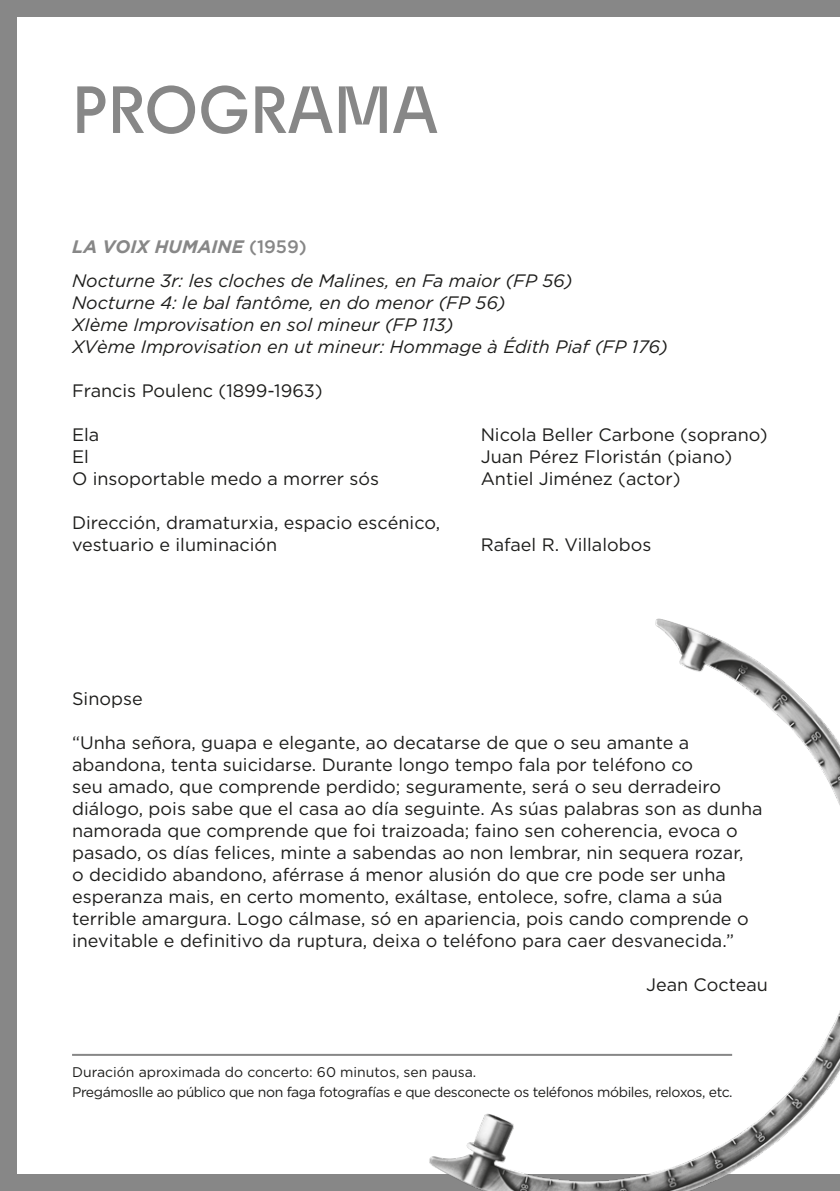
<style>
.page{position:relative;width:840px;height:1191px;background:#fff}
.page>*{position:absolute;margin:0;border:0;box-sizing:border-box;transform-origin:0 0}
.t1{font:600 66.4px "Raptor V2 Premium";color:#878787}
.t2{font:18px/22px "Gotham HTF";color:#1d1d1b}
.t3{font:italic 18px/22px "Gotham";color:#1d1d1b}
.t4{font:14px/20px "Gotham";letter-spacing:-.03em;color:#1d1d1b}
.s1{font-weight:700;color:#878787}
.s2{font-family:"Gotham HTF";font-weight:500;font-style:normal;color:#878787}
</style>
<div class="page">
<div style="left:0;top:0;width:839px;height:1191px;background:#878787"></div>
<div style="left:17px;top:17px;width:822px;height:1157px;background:#fff"></div>
<img style="left:371px;top:618px;width:468px;height:573px">
<hr style="left:72px;top:1053px;width:659px;height:2px;background:#878787">
<h1 class="t1" style="left:72px;top:62px;width:367px">PROGRAMA</h1>
<p class="t3" style="left:72px;top:230px;width:502px;line-height:33.4px"><span class="s1">LA VOIX HUMAINE</span> <span class="s2">(1959)<br></span>Nocturne 3r: les cloches de Malines, en Fa maior (FP 56)</p>
<p class="t3" style="left:72px;top:291px;width:597px">Nocturne 4: le bal fantôme, en do menor (FP 56)<br>XIème Improvisation en sol mineur (FP 113)<br>XVème Improvisation en ut mineur: Hommage à Édith Piaf (FP 176)</p>
<p class="t2" style="left:72px;top:379px;width:252px">Francis Poulenc (1899-1963)</p>
<p class="t2" style="left:72px;top:423px;width:29px">Ela</p>
<p class="t2" style="left:480px;top:423px;width:288px">Nicola Beller Carbone (soprano)</p>
<p class="t2" style="left:72px;top:445px;width:18px">El</p>
<p class="t2" style="left:480px;top:445px;width:253px">Juan Pérez Floristán (piano)</p>
<p class="t2" style="left:72px;top:467px;width:308px">O insoportable medo a morrer sós</p>
<p class="t2" style="left:480px;top:467px;width:201px">Antiel Jiménez (actor)</p>
<p class="t2" style="left:72px;top:511px;width:369px">Dirección, dramaturxia, espacio escénico, vestuario e iluminación</p>
<p class="t2" style="left:480px;top:533px;width:172px">Rafael R. Villalobos</p>
<p class="t2" style="left:72px;top:687px;width:72px">Sinopse</p>
<p class="t2" style="left:72px;top:731px;width:691px">“Unha señora, guapa e elegante, ao decatarse de que o seu amante a abandona, tenta suicidarse. Durante longo tempo fala por teléfono co<br>seu amado, que comprende perdido; seguramente, será o seu derradeiro diálogo, pois sabe que el casa ao día seguinte. As súas palabras son as dunha namorada que comprende que foi traizoada; faino sen coherencia, evoca o pasado, os días felices, minte a sabendas ao non lembrar, nin sequera rozar,<br>o decidido abandono, aférrase á menor alusión do que cre pode ser unha esperanza mais, en certo momento, exáltase, entolece, sofre, clama a súa terrible amargura. Logo cálmase, só en apariencia, pois cando comprende o inevitable e definitivo da ruptura, deixa o teléfono para caer desvanecida.”</p>
<p class="t2" style="left:645px;top:973px;width:123px">Jean Cocteau</p>
<p class="t4" style="left:72px;top:1062px;width:661px">Duración aproximada do concerto: 60 minutos, sen pausa.<br>Pregámoslle ao público que non faga fotografías e que desconecte os teléfonos móbiles, reloxos, etc.</p>
</div>
